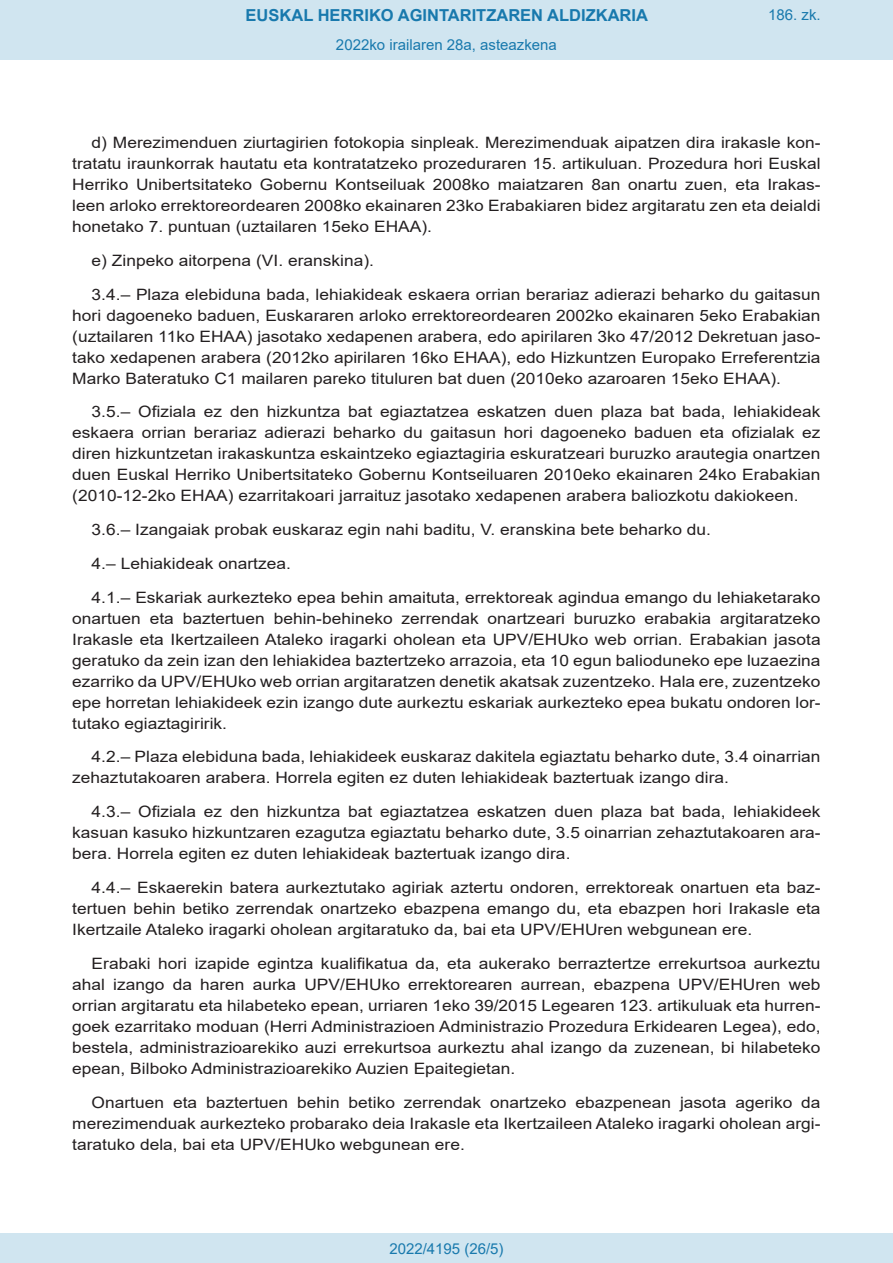
<style>
.page{position:relative;width:893px;height:1263px;background:#fff}
.page>*{position:absolute;margin:0;border:0;box-sizing:border-box;transform-origin:0 0}
.t1{font:700 16.5px "Arial";color:#1879ad}
.BOPVDetalle{font:15.6px/21px "Arial";color:#231f20;text-align:justify;scale:1.11 1}
.Paginacion_Centro{font:15px "Arial";color:#1879ad}
</style>
<div class="page">
<div style="left:0;top:0;width:893px;height:60px;background:#d0e5f0"></div>
<div style="left:0;top:1233px;width:893px;height:30px;background:#d0e5f0"></div>
<p class="t1" style="left:246px;top:3px;width:404px">EUSKAL HERRIKO AGINTARITZAREN ALDIZKARIA</p>
<p class="Paginacion_Centro" style="left:336px;top:35px;width:222px">2022ko irailaren 28a, asteazkena</p>
<p class="Paginacion_Centro" style="left:768px;top:5px;width:54px">186. zk.</p>
<p class="BOPVDetalle" style="left:72px;top:132px;width:676px;text-indent:19px">d) Merezimenduen ziurtagirien fotokopia sinpleak. Merezimenduak aipatzen dira irakasle kon&shy;tratatu iraunkorrak hautatu eta kontratatzeko prozeduraren 15. artikuluan. Prozedura hori Euskal Herriko Unibertsitateko Gobernu Kontseiluak 2008ko maiatzaren 8an onartu zuen, eta Irakas&shy;leen arloko errektoreordearen 2008ko ekainaren 23ko Erabakiaren bidez argitaratu zen eta deialdi honetako 7. puntuan (uztailaren 15eko EHAA).</p>
<p class="BOPVDetalle" style="left:92px;top:250px;width:256px">e) Zinpeko aitorpena (VI. eranskina).</p>
<p class="BOPVDetalle" style="left:72px;top:284px;width:676px;text-indent:19px">3.4.– Plaza elebiduna bada, lehiakideak eskaera orrian berariaz adierazi beharko du gaitasun hori dagoeneko baduen, Euskararen arloko errektoreordearen 2002ko ekainaren 5eko Erabakian (uztailaren 11ko EHAA) jasotako xedapenen arabera, edo apirilaren 3ko 47/2012 Dekretuan jaso&shy;tako xedapenen arabera (2012ko apirilaren 16ko EHAA), edo Hizkuntzen Europako Erreferentzia Marko Bateratuko C1 mailaren pareko tituluren bat duen (2010eko azaroaren 15eko EHAA).</p>
<p class="BOPVDetalle" style="left:72px;top:401px;width:676px;text-indent:19px">3.5.– Ofiziala ez den hizkuntza bat egiaztatzea eskatzen duen plaza bat bada, lehiakideak eskaera orrian berariaz adierazi beharko du gaitasun hori dagoeneko baduen eta ofizialak ez diren hizkuntzetan irakaskuntza eskaintzeko egiaztagiria eskuratzeari buruzko arautegia onartzen duen Euskal Herriko Unibertsitateko Gobernu Kontseiluaren 2010eko ekainaren 24ko Erabakian (2010-12-2ko EHAA) ezarritakoari jarraituz jasotako xedapenen arabera baliozkotu dakiokeen.</p>
<p class="BOPVDetalle" style="left:92px;top:519px;width:560px">3.6.– Izangaiak probak euskaraz egin nahi baditu, V. eranskina bete beharko du.</p>
<p class="BOPVDetalle" style="left:92px;top:553px;width:181px">4.– Lehiakideak onartzea.</p>
<p class="BOPVDetalle" style="left:72px;top:587px;width:676px;text-indent:19px">4.1.– Eskariak aurkezteko epea behin amaituta, errektoreak agindua emango du lehiaketarako onartuen eta baztertuen behin-behineko zerrendak onartzeari buruzko erabakia argitaratzeko Irakasle eta Ikertzaileen Ataleko iragarki oholean eta UPV/EHUko web orrian. Erabakian jasota geratuko da zein izan den lehiakidea baztertzeko arrazoia, eta 10 egun balioduneko epe luzaezina ezarriko da UPV/EHUko web orrian argitaratzen denetik akatsak zuzentzeko. Hala ere, zuzentzeko epe horretan lehiakideek ezin izango dute aurkeztu eskariak aurkezteko epea bukatu ondoren lor&shy;tutako egiaztagiririk.</p>
<p class="BOPVDetalle" style="left:72px;top:746px;width:676px;text-indent:19px">4.2.– Plaza elebiduna bada, lehiakideek euskaraz dakitela egiaztatu beharko dute, 3.4 oinarrian zehaztutakoaren arabera. Horrela egiten ez duten lehiakideak baztertuak izango dira.</p>
<p class="BOPVDetalle" style="left:72px;top:801px;width:676px;text-indent:19px">4.3.– Ofiziala ez den hizkuntza bat egiaztatzea eskatzen duen plaza bat bada, lehiakideek kasuan kasuko hizkuntzaren ezagutza egiaztatu beharko dute, 3.5 oinarrian zehaztutakoaren ara&shy;bera. Horrela egiten ez duten lehiakideak baztertuak izango dira.</p>
<p class="BOPVDetalle" style="left:72px;top:877px;width:676px;text-indent:19px">4.4.– Eskaerekin batera aurkeztutako agiriak aztertu ondoren, errektoreak onartuen eta baz&shy;tertuen behin betiko zerrendak onartzeko ebazpena emango du, eta ebazpen hori Irakasle eta Ikertzaile Ataleko iragarki oholean argitaratuko da, bai eta UPV/EHUren webgunean ere.</p>
<p class="BOPVDetalle" style="left:72px;top:953px;width:676px;text-indent:19px">Erabaki hori izapide egintza kualifikatua da, eta aukerako berraztertze errekurtsoa aurkeztu ahal izango da haren aurka UPV/EHUko errektorearen aurrean, ebazpena UPV/EHUren web orrian argitaratu eta hilabeteko epean, urriaren 1eko 39/2015 Legearen 123. artikuluak eta hurren&shy;goek ezarritako moduan (Herri Administrazioen Administrazio Prozedura Erkidearen Legea), edo, bestela, administrazioarekiko auzi errekurtsoa aurkeztu ahal izango da zuzenean, bi hilabeteko epean, Bilboko Administrazioarekiko Auzien Epaitegietan.</p>
<p class="BOPVDetalle" style="left:72px;top:1091px;width:676px;text-indent:19px">Onartuen eta baztertuen behin betiko zerrendak onartzeko ebazpenean jasota ageriko da merezimenduak aurkezteko probarako deia Irakasle eta Ikertzaileen Ataleko iragarki oholean argi&shy;taratuko dela, bai eta UPV/EHUko webgunean ere.</p>
<p class="Paginacion_Centro" style="left:389px;top:1238px;width:116px">2022/4195 (26/5)</p>
</div>
